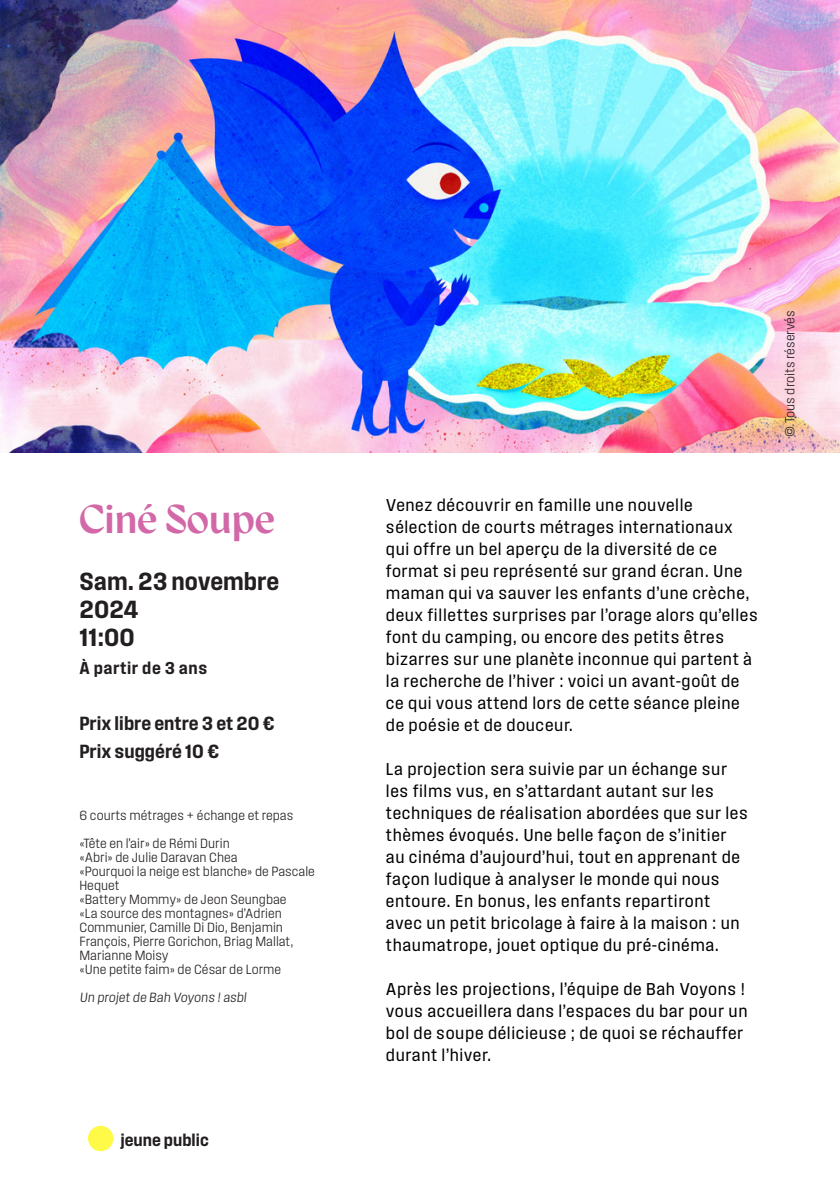
<style>
.page{position:relative;width:840px;height:1191px;background:#fff}
.page>*{position:absolute;margin:0;border:0;box-sizing:border-box;transform-origin:0 0}
.t1{font:300 40px "Gyst Variable Roman";color:#d268a8}
.t2{font:26px/28px "Field Gothic No.54 Demi Compact";color:#231f20}
.t3{font:20px "Field Gothic No.54 Demi Compact";color:#231f20}
.t4{font:18px/22px "Field Gothic No.52 Reg Compact";letter-spacing:.03em;color:#000}
.t5{font:18px "Field Gothic No.54 Demi Compact";letter-spacing:.03em;color:#231f20}
.t6{font:18px "Field Gothic No.54 Demi Compact";letter-spacing:.005em;color:#231f20}
.t7{font:14px/14px "Field Gothic No.51 Light Compact";color:#231f20}
</style>
<div class="page">
<img style="left:0;top:0;width:839px;height:452px">
<div style="left:88px;top:1125px;width:25px;height:26px;background:#fffa48;border-radius:50%"></div>
<p class="t1" style="left:79px;top:497px;width:197px">Ciné Soupe</p>
<p class="t2" style="left:79px;top:566px;width:201px">Sam. 23 novembre<br>2024</p>
<p class="t2" style="left:79px;top:622px;width:57px">11:00</p>
<p class="t5" style="left:79px;top:658px;width:129px">À partir de 3 ans</p>
<p class="t3" style="left:79px;top:712px;width:197px">Prix libre entre 3 et 20 €</p>
<p class="t3" style="left:79px;top:740px;width:141px">Prix suggéré 10 €</p>
<p class="t7" style="left:79px;top:808px;width:215px">6 courts métrages + échange et repas</p>
<p class="t7" style="left:79px;top:836px;width:152px">«Tête en l’air» de Rémi Durin</p>
<p class="t7" style="left:79px;top:850px;width:159px">«Abri» de Julie Daravan Chea</p>
<p class="t7" style="left:79px;top:864px;width:237px">«Pourquoi la neige est blanche» de Pascale<br>Hequet</p>
<p class="t7" style="left:79px;top:892px;width:208px">«Battery Mommy» de Jeon Seungbae</p>
<p class="t7" style="left:79px;top:906px;width:215px">«La source des montagnes» d’Adrien<br>Communier, Camille Di Dio, Benjamin<br>François, Pierre Gorichon, Briag Mallat,<br>Marianne Moisy</p>
<p class="t7" style="left:79px;top:962px;width:203px">«Une petite faim» de César de Lorme</p>
<p class="t7" style="left:79px;top:990px;width:170px">Un projet de Bah Voyons !asbl</p>
<p class="t6" style="left:120px;top:1129px;width:90px">jeune public</p>
<p class="t4" style="left:386px;top:493px;width:373px">Venez découvrir en famille une nouvelle sélection de courts métrages internationaux qui offre un bel aperçu de la diversité de ce format si peu représenté sur grand écran. Une maman qui va sauver les enfants d’une crèche, deux fillettes surprises par l’orage alors qu’elles font du camping, ou encore des petits êtres bizarres sur une planète inconnue qui partent à la recherche de l’hiver : voici un avant-goût de ce qui vous attend lors de cette séance pleine de poésie et de douceur.</p>
<p class="t4" style="left:386px;top:757px;width:363px">La projection sera suivie par un échange sur les films vus, en s’attardant autant sur les techniques de réalisation abordées que sur les thèmes évoqués. Une belle façon de s’initier au cinéma d’aujourd’hui, tout en apprenant de façon ludique à analyser le monde qui nous entoure. En bonus, les enfants repartiront avec un petit bricolage à faire à la maison : un thaumatrope, jouet optique du pré-cinéma.</p>
<p class="t4" style="left:386px;top:977px;width:363px">Après les projections, l’équipe de Bah Voyons ! vous accueillera dans l’espaces du bar pour un bol de soupe délicieuse ; de quoi se réchauffer durant l’hiver.</p>
<p class="t7" style="left:782px;top:437px;width:128px;rotate:-90deg">© Tous droits réservés</p>
</div>
